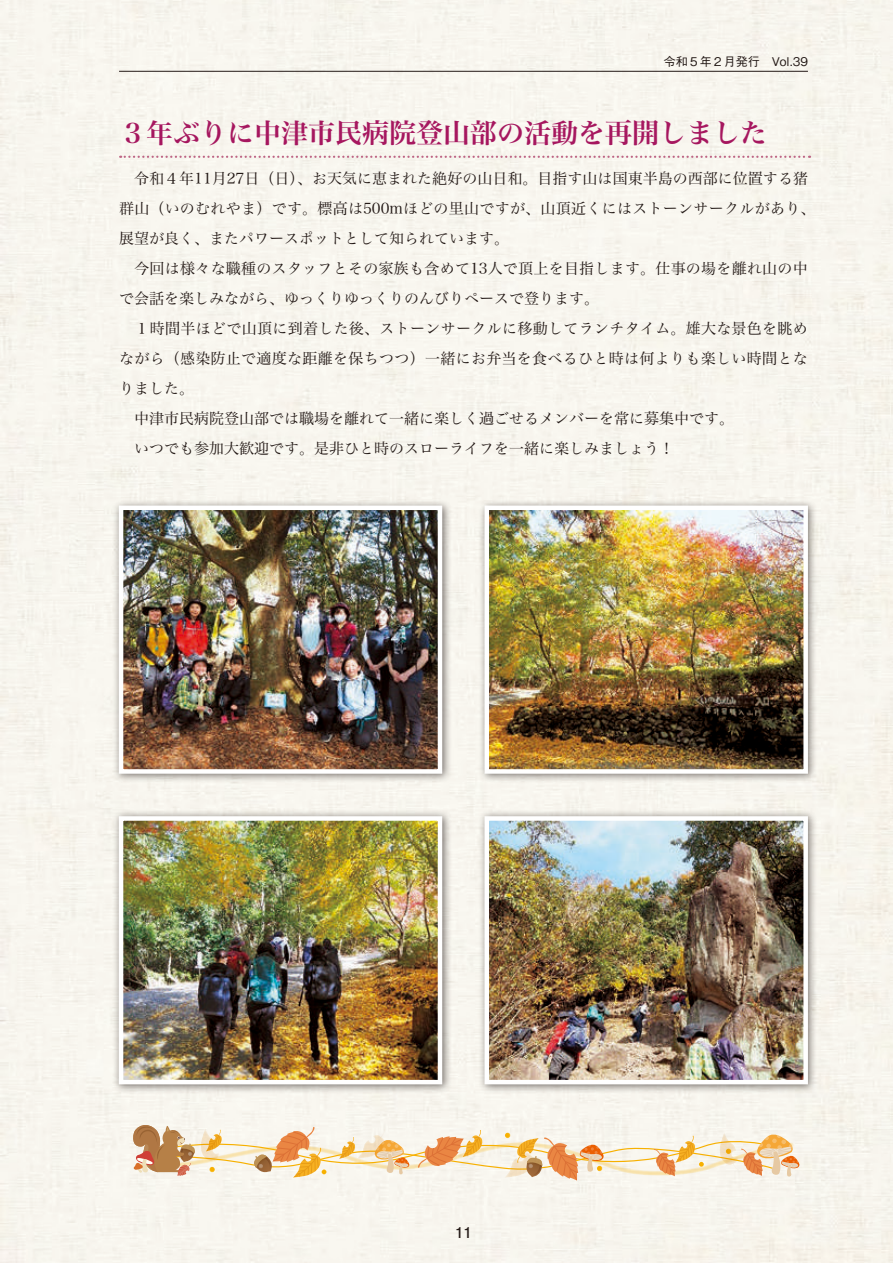
<style>
.page{position:relative;width:893px;height:1263px;background:#fff}
.page>*{position:absolute;margin:0;border:0;box-sizing:border-box;transform-origin:0 0}
.t1{font:27px "Hiragino Serif Pr 6 N W6";color:#a6175f}
.t2{font:15px/30px "Hiragino Serif Pr 6 N W3";color:#231916}
.t3{font:700 15px "Futo Go B101 Pr 6 N";color:#231916}
.t4{font:500 12px "Gothic BBB Pr 6 N";color:#231916}
</style>
<div class="page">
<svg style="left:120px;top:156px;width:690px;height:2px"></svg>
<div style="left:112px;top:809px;width:340px;height:285px;background:#231916;opacity:.6"></div>
<img style="left:124px;top:821px;width:313px;height:258px">
<div style="left:119px;top:816px;width:323px;height:268px;border:4px solid #fff"></div>
<div style="left:112px;top:499px;width:340px;height:284px;background:#231916;opacity:.6"></div>
<img style="left:124px;top:510px;width:313px;height:259px">
<div style="left:119px;top:505px;width:323px;height:269px;border:4px solid #fff"></div>
<div style="left:478px;top:809px;width:339px;height:285px;background:#231916;opacity:.6"></div>
<img style="left:489px;top:821px;width:314px;height:258px">
<div style="left:484px;top:816px;width:324px;height:268px;border:4px solid #fff"></div>
<div style="left:478px;top:499px;width:339px;height:284px;background:#231916;opacity:.6"></div>
<img style="left:489px;top:510px;width:314px;height:259px">
<div style="left:484px;top:505px;width:324px;height:269px;border:4px solid #fff"></div>
<svg style="left:133px;top:1125px;width:667px;height:55px"></svg>
<hr style="left:119px;top:71px;width:689px;height:1px;background:#231916">
<p class="t4" style="left:664px;top:52px;width:146px">令和５年２月発行　Vol.39</p>
<h1 class="t1" style="left:119px;top:109px;width:650px">３年ぶりに中津市民病院登山部の活動を再開しました</h1>
<p class="t2" style="left:119px;top:162px;width:698px">　令和４年11月27日（日）、お天気に恵まれた絶好の山日和。目指す山は国東半島の西部に位置する猪群山（いのむれやま）です。標高は500mほどの里山ですが、山頂近くにはストーンサークルがあり、展望が良く、またパワースポットとして知られています。<br>　今回は様々な職種のスタッフとその家族も含めて13人で頂上を目指します。仕事の場を離れ山の中で会話を楽しみながら、ゆっくりゆっくりのんびりペースで登ります。<br>　１時間半ほどで山頂に到着した後、ストーンサークルに移動してランチタイム。雄大な景色を眺めながら（感染防止で適度な距離を保ちつつ）一緒にお弁当を食べるひと時は何よりも楽しい時間となりました。<br>　中津市民病院登山部では職場を離れて一緒に楽しく過ごせるメンバーを常に募集中です。<br>　いつでも参加大歓迎です。是非ひと時のスローライフを一緒に楽しみましょう！</p>
<p class="t3" style="left:455px;top:1220px;width:18px">11</p>
</div>
